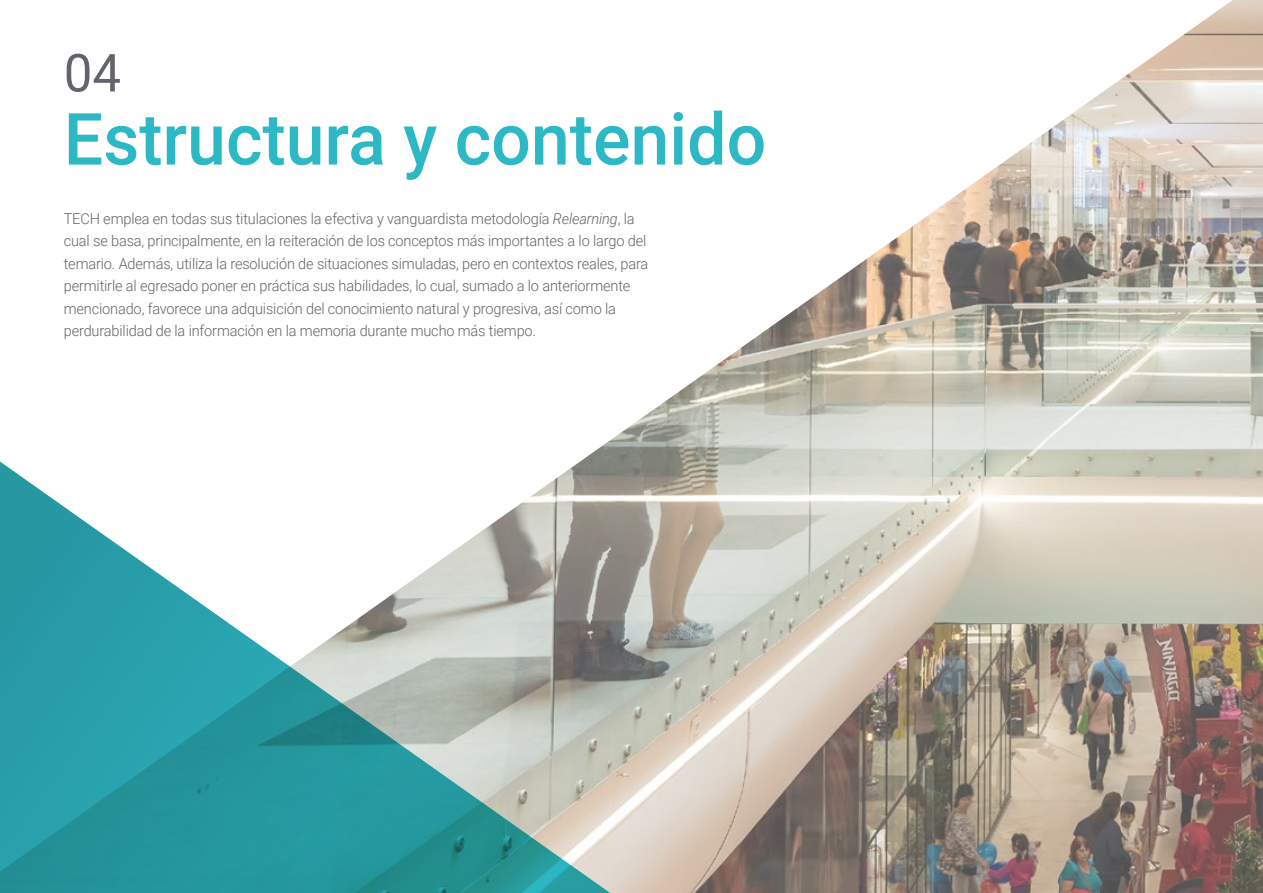
<style>
.page{position:relative;width:1263px;height:893px;background:#fff}
.page>*{position:absolute;margin:0;border:0;box-sizing:border-box;transform-origin:0 0}
.t1{font:500 72px "Roboto";color:#2db8c5}
.t2{font:52.5px "Roboto";color:#61646a}
.t3{font:300 15px/22.5px "Roboto";letter-spacing:-.01em;color:#61646a}
.s1{font-style:italic}
</style>
<div class="page">
<img style="left:602px;top:0;width:661px;height:893px">
<svg style="left:0;top:446px;width:640px;height:447px"></svg>
<h2 class="t2" style="left:64px;top:36px;width:59px">04</h2>
<h1 class="t1" style="left:64px;top:89px;width:704px">Estructura y contenido</h1>
<p class="t3" style="left:64px;top:207px;width:586px">TECH emplea en todas sus titulaciones la efectiva y vanguardista metodología <span class="s1">Relearning</span>, la cual se basa, principalmente, en la reiteración de los conceptos más importantes a lo largo del temario. Además, utiliza la resolución de situaciones simuladas, pero en contextos reales, para permitirle al egresado poner en práctica sus habilidades, lo cual, sumado a lo anteriormente mencionado, favorece una adquisición del conocimiento natural y progresiva, así como la perdurabilidad de la información en la memoria durante mucho más tiempo.</p>
</div>
